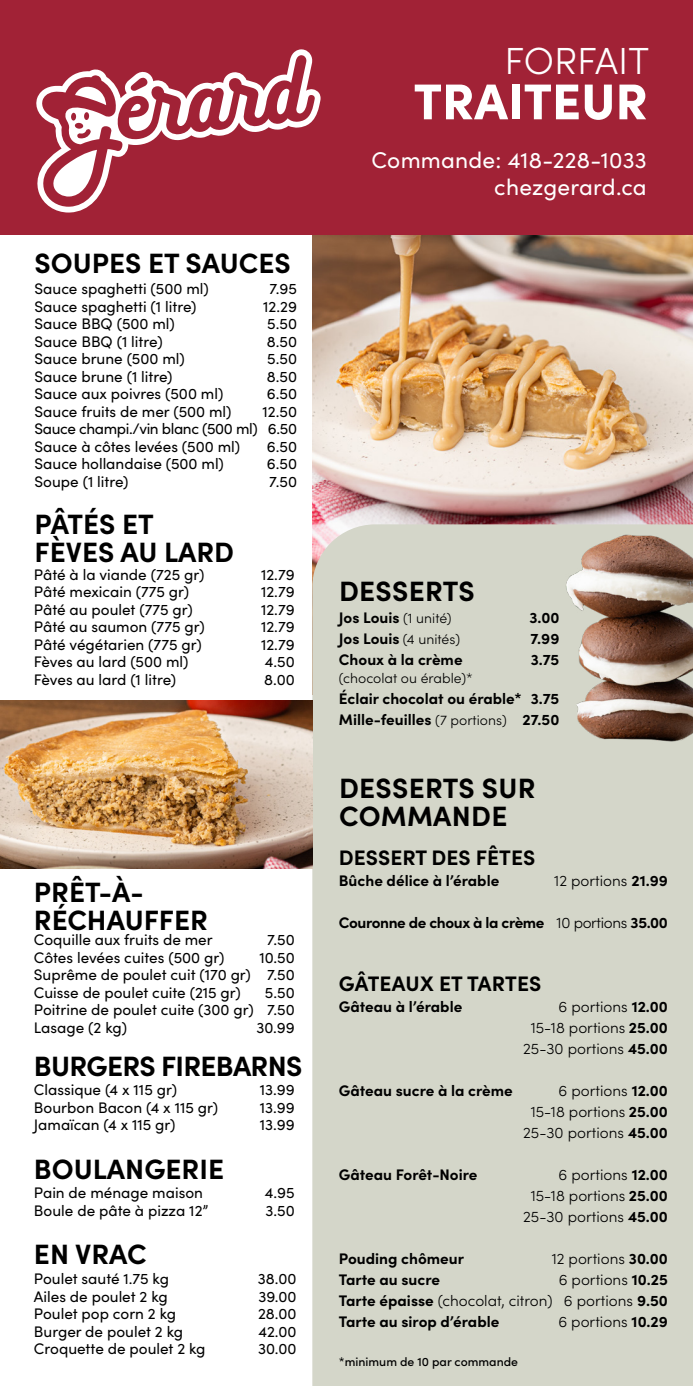
<style>
.page{position:relative;width:693px;height:1386px;background:#fff}
.page>*{position:absolute;margin:0;border:0;box-sizing:border-box;transform-origin:0 0}
.t1{font:900 50.4px "Sofia Pro";color:#fff}
.t2{font:300 37.8px "Sofia Pro";color:#fff}
.t3{font:700 28px/28px "Sofia Pro";color:#000}
.t4{font:700 28px "Sofia Pro";letter-spacing:-.025em;color:#000}
.t5{font:22.75px/27.3px "Sofia Pro";letter-spacing:.01em;color:#fff;text-align:right}
.t6{font:700 21px "Sofia Pro";color:#000}
.t7{font:15.4px/17.5px "Sofia Pro";color:#000;text-align:justify}
.t8{font:700 15.4px/21px "Sofia Pro";color:#000}
.t9{font:300 15.4px/21px "Sofia Pro";color:#000;text-align:right}
.t10{font:700 15.4px "Sofia Pro";letter-spacing:-.025em;color:#000}
.t11{font:300 14px "Sofia Pro";color:#000}
.t12{font:500 12.25px "Sofia Pro";color:#000}
.s1{font-weight:300;font-size:14px}
.s2{font-weight:700;font-size:15.4px}
.s3{font-weight:700}
.s4{font-weight:300}
</style>
<div class="page">
<img style="left:312px;top:235px;width:381px;height:289px">
<div style="left:0;top:0;width:693px;height:235px;background:#a12236"></div>
<div style="left:312px;top:524px;width:381px;height:862px;background:#d4d6c9"></div>
<img style="left:0;top:701px;width:312px;height:167px">
<svg style="left:36px;top:49px;width:285px;height:164px"></svg>
<svg style="left:75px;top:86px;width:31px;height:19px"></svg>
<svg style="left:198px;top:97px;width:14px;height:26px"></svg>
<img style="left:562px;top:509px;width:131px;height:261px">
<h3 class="t3" style="left:35px;top:247px;width:258px">SOUPES ET SAUCES</h3>
<p class="t7" style="left:35px;top:279px;width:176px">Sauce spaghetti (500 ml)</p>
<p class="t7" style="left:269px;top:279px;width:29px">7.95</p>
<p class="t7" style="left:35px;top:297px;width:163px">Sauce spaghetti (1 litre)</p>
<p class="t7" style="left:263px;top:297px;width:35px">12.29</p>
<p class="t7" style="left:35px;top:314px;width:142px">Sauce BBQ (500 ml)</p>
<p class="t7" style="left:267px;top:314px;width:31px">5.50</p>
<p class="t7" style="left:35px;top:332px;width:130px">Sauce BBQ (1 litre)</p>
<p class="t7" style="left:267px;top:332px;width:32px">8.50</p>
<p class="t7" style="left:35px;top:349px;width:152px">Sauce brune (500 ml)</p>
<p class="t7" style="left:267px;top:349px;width:31px">5.50</p>
<p class="t7" style="left:35px;top:367px;width:140px">Sauce brune (1 litre)</p>
<p class="t7" style="left:267px;top:367px;width:32px">8.50</p>
<p class="t7" style="left:35px;top:384px;width:190px">Sauce aux poivres (500 ml)</p>
<p class="t7" style="left:267px;top:384px;width:32px">6.50</p>
<p class="t7" style="left:35px;top:402px;width:199px">Sauce fruits de mer (500 ml)</p>
<p class="t7" style="left:35px;top:402px;width:264px;text-indent:228px">12.50<br>Sauce champi./vin blanc (500 ml) 6.50<br>Sauce à côtes levées (500 ml)</p>
<p class="t7" style="left:267px;top:437px;width:32px">6.50</p>
<p class="t7" style="left:35px;top:454px;width:191px">Sauce hollandaise (500 ml)</p>
<p class="t7" style="left:267px;top:454px;width:32px">6.50</p>
<p class="t7" style="left:35px;top:472px;width:96px">Soupe (1 litre)</p>
<p class="t7" style="left:269px;top:472px;width:29px">7.50</p>
<h3 class="t3" style="left:35px;top:508px;width:201px">PÂTÉS ET<br>FÈVES AU LARD</h3>
<p class="t7" style="left:34px;top:565px;width:172px">Pâté à la viande (725 gr)</p>
<p class="t7" style="left:261px;top:565px;width:35px">12.79</p>
<p class="t7" style="left:34px;top:582px;width:157px">Pâté mexicain (775 gr)</p>
<p class="t7" style="left:261px;top:582px;width:35px">12.79</p>
<p class="t7" style="left:34px;top:600px;width:160px">Pâté au poulet (775 gr)</p>
<p class="t7" style="left:261px;top:600px;width:35px">12.79</p>
<p class="t7" style="left:34px;top:617px;width:172px">Pâté au saumon (775 gr)</p>
<p class="t7" style="left:261px;top:617px;width:35px">12.79</p>
<p class="t7" style="left:34px;top:635px;width:169px">Pâté végétarien (775 gr)</p>
<p class="t7" style="left:261px;top:635px;width:35px">12.79</p>
<p class="t7" style="left:34px;top:653px;width:156px">Fèves au lard (500 ml)</p>
<p class="t7" style="left:265px;top:653px;width:31px">4.50</p>
<p class="t7" style="left:34px;top:670px;width:144px">Fèves au lard (1 litre)</p>
<p class="t7" style="left:264px;top:670px;width:32px">8.00</p>
<h3 class="t3" style="left:34px;top:876px;width:176px">PRÊT-À-<br>RÉCHAUFFER</h3>
<p class="t7" style="left:34px;top:930px;width:180px">Coquille aux fruits de mer</p>
<p class="t7" style="left:267px;top:930px;width:29px">7.50</p>
<p class="t7" style="left:34px;top:948px;width:192px">Côtes levées cuites (500 gr)</p>
<p class="t7" style="left:34px;top:948px;width:262px;text-indent:225px">10.50<br>Suprême de poulet cuit (170 gr) 7.50<br>Cuisse de poulet cuite (215 gr)</p>
<p class="t7" style="left:34px;top:983px;width:262px;text-indent:231px">5.50<br>Poitrine de poulet cuite (300 gr) 7.50<br>Lasage (2 kg)</p>
<p class="t7" style="left:256px;top:1018px;width:40px">30.99</p>
<h3 class="t4" style="left:34px;top:1045px;width:270px">BURGERS FIREBARNS</h3>
<p class="t7" style="left:34px;top:1080px;width:145px">Classique (4 x 115 gr)</p>
<p class="t7" style="left:260px;top:1080px;width:36px">13.99</p>
<p class="t7" style="left:34px;top:1098px;width:186px">Bourbon Bacon (4 x 115 gr)</p>
<p class="t7" style="left:260px;top:1098px;width:36px">13.99</p>
<p class="t7" style="left:34px;top:1115px;width:143px">Jamaïcan (4 x 115 gr)</p>
<p class="t7" style="left:260px;top:1115px;width:36px">13.99</p>
<h3 class="t3" style="left:34px;top:1153px;width:192px">BOULANGERIE</h3>
<p class="t7" style="left:34px;top:1183px;width:171px">Pain de ménage maison</p>
<p class="t7" style="left:265px;top:1183px;width:31px">4.95</p>
<p class="t7" style="left:34px;top:1201px;width:176px">Boule de pâte à pizza 12”</p>
<p class="t7" style="left:265px;top:1201px;width:31px">3.50</p>
<h3 class="t3" style="left:34px;top:1238px;width:114px">EN VRAC</h3>
<p class="t7" style="left:34px;top:1269px;width:137px">Poulet sauté 1.75 kg</p>
<p class="t7" style="left:258px;top:1269px;width:40px">38.00</p>
<p class="t7" style="left:34px;top:1287px;width:135px">Ailes de poulet 2 kg</p>
<p class="t7" style="left:258px;top:1287px;width:40px">39.00</p>
<p class="t7" style="left:34px;top:1304px;width:144px">Poulet pop corn 2 kg</p>
<p class="t7" style="left:258px;top:1304px;width:40px">28.00</p>
<p class="t7" style="left:34px;top:1322px;width:151px">Burger de poulet 2 kg</p>
<p class="t7" style="left:258px;top:1322px;width:40px">42.00</p>
<p class="t7" style="left:34px;top:1339px;width:173px">Croquette de poulet 2 kg</p>
<p class="t7" style="left:258px;top:1339px;width:40px">30.00</p>
<h2 class="t2" style="left:504px;top:33px;width:146px">FORFAIT</h2>
<h1 class="t1" style="left:414px;top:62px;width:236px">TRAITEUR</h1>
<h3 class="t5" style="left:372px;top:145px;width:277px">Commande: 418-228-1033 chezgerard.ca</h3>
<h3 class="t3" style="left:339px;top:575px;width:137px">DESSERTS</h3>
<p class="t8" style="left:339px;top:606px;width:114px">Jos Louis <span class="s1">(1 unité)</span></p>
<p class="t8" style="left:529px;top:606px;width:32px">3.00</p>
<p class="t11" style="left:339px;top:629px;width:123px"><span class="s2">Jos Louis</span> (4 unités)</p>
<p class="t8" style="left:530px;top:627px;width:31px">7.99</p>
<p class="t8" style="left:339px;top:648px;width:125px">Choux à la crème</p>
<p class="t8" style="left:531px;top:648px;width:30px">3.75</p>
<p class="t11" style="left:339px;top:668px;width:135px">(chocolat ou érable)*</p>
<p class="t8" style="left:339px;top:686px;width:222px">Éclair chocolat ou érable* 3.75<br>Mille-feuilles <span class="s1">(7 portions)</span> 27.50</p>
<h3 class="t3" style="left:339px;top:772px;width:198px">DESSERTS SUR<br>COMMANDE</h3>
<h3 class="t6" style="left:339px;top:841px;width:198px">DESSERT DES FÊTES</h3>
<p class="t8" style="left:339px;top:869px;width:162px">Bûche délice à l’érable</p>
<p class="t9" style="left:554px;top:869px;width:115px">12 portions <span class="s3">21.99</span></p>
<p class="t10" style="left:339px;top:911px;width:331px">Couronne de choux à la crème <span class="s4">10 portions</span> 35.00</p>
<h3 class="t6" style="left:339px;top:967px;width:204px">GÂTEAUX ET TARTES</h3>
<p class="t8" style="left:339px;top:995px;width:125px">Gâteau à l’érable</p>
<p class="t9" style="left:523px;top:995px;width:146px">6 portions <span class="s3">12.00<br></span>15-18 portions <span class="s3">25.00<br></span>25-30 portions <span class="s3">45.00</span></p>
<p class="t8" style="left:339px;top:1079px;width:176px">Gâteau sucre à la crème</p>
<p class="t9" style="left:523px;top:1079px;width:146px">6 portions <span class="s3">12.00<br></span>15-18 portions <span class="s3">25.00<br></span>25-30 portions <span class="s3">45.00</span></p>
<p class="t8" style="left:339px;top:1163px;width:140px">Gâteau Forêt-Noire</p>
<p class="t9" style="left:523px;top:1163px;width:146px">6 portions <span class="s3">12.00<br></span>15-18 portions <span class="s3">25.00<br></span>25-30 portions <span class="s3">45.00</span></p>
<p class="t8" style="left:339px;top:1247px;width:127px">Pouding chômeur</p>
<p class="t9" style="left:552px;top:1247px;width:118px">12 portions <span class="s3">30.00</span></p>
<p class="t8" style="left:339px;top:1268px;width:103px">Tarte au sucre</p>
<p class="t8" style="left:339px;top:1268px;width:331px;text-align:justify;text-indent:220px"><span class="s4">6 portions</span> 10.25<br>Tarte épaisse <span class="s4">(chocolat, citron) 6 portions</span> 9.50<br>Tarte au sirop d’érable</p>
<p class="t9" style="left:558px;top:1310px;width:111px">6 portions <span class="s3">10.29</span></p>
<p class="t12" style="left:339px;top:1353px;width:181px">*minimum de 10 par commande</p>
</div>
